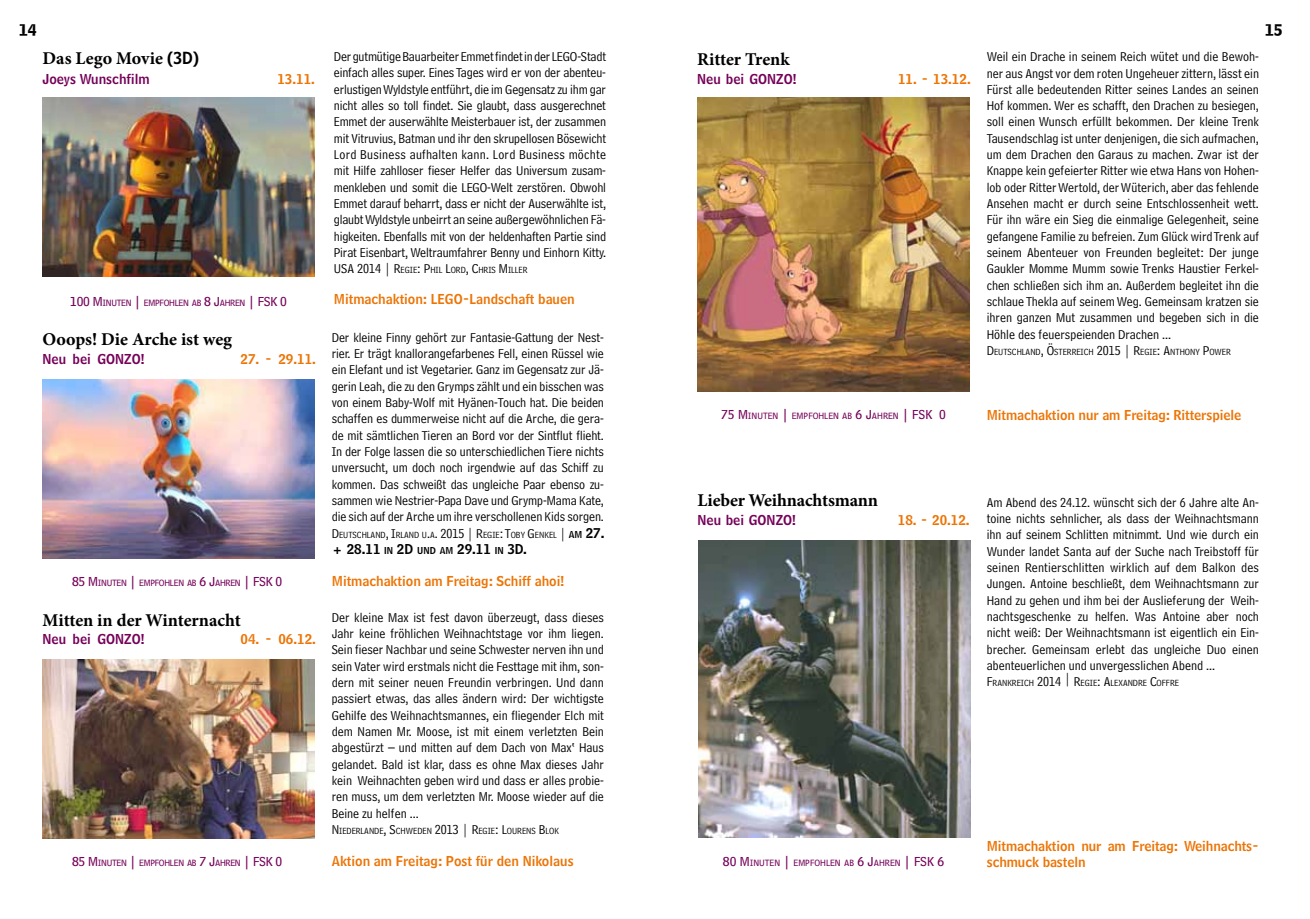
<style>
.page{position:relative;width:1310px;height:919px;background:#fff}
.page>*{position:absolute;margin:0;border:0;box-sizing:border-box;transform-origin:0 0}
.t1{font:700 18px "Minion Pro";letter-spacing:-.005em;color:#000}
.t2{font:13.5px/16.4px "Bell Centennial Address";color:#000;text-align:justify}
.t3{font:13.5px/16.4px "Bell Centennial Name And Number";color:#ec7405}
.t4{font:13.5px "Bell Centennial Name And Number";color:#750059}
.t5{font:13.5px "Bell Centennial Name And Number";color:#000}
.t6{font:13.5px "Bell Centennial Bold Listing";color:#000}
.t7{font:9.45px "Bell Centennial Address";color:#000}
.t8{font:9.45px "Bell Centennial Sub Caption";letter-spacing:-.03em;color:#750059}
.t9{font:9.45px "Bell Centennial Sub Caption";color:#750059}
.s1{font-family:"Bell Centennial Name And Number";font-weight:400;font-size:16.5px}
.s2{font-size:13.5px}
.s3{font-family:"Bell Centennial Name And Number"}
.s4{font-family:"Bell Centennial Name And Number";font-size:13.5px}
.s5{font-size:9.45px}
</style>
<div class="page">
<img style="left:43px;top:98px;width:272px;height:179px">
<img style="left:43px;top:659px;width:272px;height:179px">
<img style="left:43px;top:380px;width:272px;height:178px">
<img style="left:697px;top:98px;width:272px;height:293px">
<img style="left:698px;top:540px;width:272px;height:297px">
<p class="t6" style="left:19px;top:21px;width:20px">14</p>
<h1 class="t1" style="left:43px;top:46px;width:158px">Das Lego Movie <span class="s1">(3D)</span></h1>
<p class="t4" style="left:43px;top:70px;width:109px">Joeys Wunschfilm</p>
<p class="t3" style="left:277px;top:70px;width:39px">13.11.</p>
<p class="t8" style="left:70px;top:297px;width:218px"><span class="s2">100 M</span>INUTEN <span class="s2">|</span> EMPFOHLEN AB <span class="s2">8 J</span>AHREN <span class="s2">| FSK 0</span></p>
<h1 class="t1" style="left:43px;top:326px;width:191px">Ooops! Die Arche ist weg</h1>
<p class="t4" style="left:43px;top:350px;width:103px">Neu bei GONZO!</p>
<p class="t3" style="left:241px;top:350px;width:77px">27. - 29.11.</p>
<p class="t8" style="left:72px;top:576px;width:212px"><span class="s2">85 M</span>INUTEN <span class="s2">|</span> EMPFOHLEN AB <span class="s2">6 J</span>AHREN <span class="s2">| FSK 0</span></p>
<h1 class="t1" style="left:43px;top:607px;width:200px">Mitten in der Winternacht</h1>
<p class="t4" style="left:43px;top:630px;width:103px">Neu bei GONZO!</p>
<p class="t3" style="left:241px;top:630px;width:77px">04. - 06.12.</p>
<p class="t8" style="left:72px;top:856px;width:212px"><span class="s2">85 M</span>INUTEN <span class="s2">|</span> EMPFOHLEN AB <span class="s2">7 J</span>AHREN <span class="s2">| FSK 0</span></p>
<p class="t2" style="left:334px;top:48px;width:274px">Der gutmütige Bauarbeiter Emmet findet in der LEGO-Stadt einfach alles super. Eines Tages wird er von der abenteu&shy;erlustigen Wyldstyle entführt, die im Gegensatz zu ihm gar nicht alles so toll findet. Sie glaubt, dass ausgerechnet Emmet der auserwählte Meisterbauer ist, der zusammen mit Vitruvius, Batman und ihr den skrupellosen Bösewicht Lord Business aufhalten kann. Lord Business möchte mit Hilfe zahlloser fieser Helfer das Universum zusam&shy;menkleben und somit die LEGO-Welt zerstören. Obwohl Emmet darauf beharrt, dass er nicht der Auserwählte ist, glaubt Wyldstyle unbeirrt an seine außergewöhnlichen Fä&shy;higkeiten. Ebenfalls mit von der heldenhaften Partie sind Pirat Eisenbart, Weltraumfahrer Benny und Einhorn Kitty.</p>
<p class="t7" style="left:334px;top:264px;width:195px"><span class="s2">USA 2014 | R</span>EGIE<span class="s2">: P</span>HIL <span class="s2">L</span>ORD<span class="s2">, C</span>HRIS <span class="s2">M</span>ILLER</p>
<p class="t3" style="left:334px;top:291px;width:242px">Mitmachaktion: LEGO-Landschaft bauen</p>
<p class="t2" style="left:332px;top:329px;width:274px">Der kleine Finny gehört zur Fantasie-Gattung der Nest&shy;rier. Er trägt knallorangefarbenes Fell, einen Rüssel wie ein Elefant und ist Vegetarier. Ganz im Gegensatz zur Jä&shy;gerin Leah, die zu den Grymps zählt und ein bisschen was von einem Baby-Wolf mit Hyänen-Touch hat. Die beiden schaffen es dummerweise nicht auf die Arche, die gera&shy;de mit sämtlichen Tieren an Bord vor der Sintflut flieht.<br>In der Folge lassen die so unterschiedlichen Tiere nichts unversucht, um doch noch irgendwie auf das Schiff zu kommen. Das schweißt das ungleiche Paar ebenso zu&shy;sammen wie Nestrier-Papa Dave und Grymp-Mama Kate, die sich auf der Arche um ihre verschollenen Kids sorgen.</p>
<p class="t7" style="left:332px;top:529px;width:274px"><span class="s2">D</span>EUTSCHLAND<span class="s2">, I</span>RLAND U<span class="s2">.</span>A<span class="s2">. 2015 | R</span>EGIE<span class="s2">: T</span>OBY <span class="s2">G</span> ENKEL <span class="s2">|</span> <span class="s3">AM</span> <span class="s4">27.</span></p>
<p class="t5" style="left:332px;top:540px;width:197px">+ 28.11 <span class="s5">IN</span> 2D <span class="s5">UND AM</span> 29.11 <span class="s5">IN</span> 3D.</p>
<p class="t3" style="left:332px;top:573px;width:234px">Mitmachaktion am Freitag: Schiff ahoi!</p>
<p class="t2" style="left:332px;top:609px;width:274px">Der kleine Max ist fest davon überzeugt, dass dieses Jahr keine fröhlichen Weihnachtstage vor ihm liegen.<br>Sein fieser Nachbar und seine Schwester nerven ihn und sein Vater wird erstmals nicht die Festtage mit ihm, son&shy;dern mit seiner neuen Freundin verbringen. Und dann passiert etwas, das alles ändern wird: Der wichtigste Gehilfe des Weihnachtsmannes, ein fliegender Elch mit dem Namen Mr. Moose, ist mit einem verletzten Bein abgestürzt – und mitten auf dem Dach von Max‘ Haus gelandet. Bald ist klar, dass es ohne Max dieses Jahr kein Weihnachten geben wird und dass er alles probie&shy;ren muss, um dem verletzten Mr. Moose wieder auf die Beine zu helfen ...</p>
<p class="t7" style="left:332px;top:825px;width:229px"><span class="s2">N</span> IEDERLANDE<span class="s2">, S</span>CHWEDEN <span class="s2">2013 | R</span>EGIE<span class="s2">: L</span>OURENS <span class="s2">B</span> LOK</p>
<p class="t3" style="left:332px;top:853px;width:243px">Aktion am Freitag: Post für den Nikolaus</p>
<h1 class="t1" style="left:697px;top:46px;width:94px">Ritter Trenk</h1>
<p class="t4" style="left:697px;top:70px;width:101px">Neu bei GONZO!</p>
<p class="t3" style="left:898px;top:71px;width:74px">11. - 13.12.</p>
<p class="t6" style="left:1264px;top:21px;width:20px">15</p>
<p class="t2" style="left:986px;top:49px;width:274px">Weil ein Drache in seinem Reich wütet und die Bewoh&shy;ner aus Angst vor dem roten Ungeheuer zittern, lässt ein Fürst alle bedeutenden Ritter seines Landes an seinen Hof kommen. Wer es schafft, den Drachen zu besiegen, soll einen Wunsch erfüllt bekommen. Der kleine Trenk Tausendschlag ist unter denjenigen, die sich aufmachen, um dem Drachen den Garaus zu machen. Zwar ist der Knappe kein gefeierter Ritter wie etwa Hans von Hohen&shy;lob oder Ritter Wertold, der Wüterich, aber das fehlende Ansehen macht er durch seine Entschlossenheit wett.<br>Für ihn wäre ein Sieg die einmalige Gelegenheit, seine gefangene Familie zu befreien. Zum Glück wird Trenk auf seinem Abenteuer von Freunden begleitet: Der junge Gaukler Momme Mumm sowie Trenks Haustier Ferkel&shy;chen schließen sich ihm an. Außerdem begleitet ihn die schlaue Thekla auf seinem Weg. Gemeinsam kratzen sie ihren ganzen Mut zusammen und begeben sich in die Höhle des feuerspeienden Drachen ...</p>
<p class="t7" style="left:986px;top:346px;width:246px"><span class="s2">D</span>EUTSCHLAND<span class="s2">, Ö</span>STERREICH <span class="s2">2015 | R</span>EGIE<span class="s2">: A</span>NTHONY <span class="s2">P</span>OWER</p>
<p class="t9" style="left:721px;top:410px;width:226px"><span class="s2">75 M</span>INUTEN <span class="s2">|</span> EMPFOHLEN AB <span class="s2">6 J</span>AHREN <span class="s2">| FSK 0</span></p>
<p class="t3" style="left:986px;top:407px;width:256px">Mitmachaktion nur am Freitag: Ritterspiele</p>
<h1 class="t1" style="left:697px;top:487px;width:182px">Lieber Weihnachtsmann</h1>
<p class="t4" style="left:697px;top:511px;width:100px">Neu bei GONZO!</p>
<p class="t3" style="left:898px;top:512px;width:73px">18. - 20.12.</p>
<p class="t2" style="left:986px;top:494px;width:274px">Am Abend des 24.12. wünscht sich der 6 Jahre alte An&shy;toine nichts sehnlicher, als dass der Weihnachtsmann ihn auf seinem Schlitten mitnimmt. Und wie durch ein Wunder landet Santa auf der Suche nach Treibstoff für seinen Rentierschlitten wirklich auf dem Balkon des Jungen. Antoine beschließt, dem Weihnachtsmann zur Hand zu gehen und ihm bei der Auslieferung der Weih&shy;nachtsgeschenke zu helfen. Was Antoine aber noch nicht weiß: Der Weihnachtsmann ist eigentlich ein Ein&shy;brecher. Gemeinsam erlebt das ungleiche Duo einen abenteuerlichen und unvergesslichen Abend ...</p>
<p class="t7" style="left:986px;top:677px;width:194px"><span class="s2">F</span>RANKREICH <span class="s2">2014 </span><sup>|</sup> <span class="s2">R</span>EGIE<span class="s2">: A</span>LEXANDRE <span class="s2">C</span>OFFRE</p>
<p class="t9" style="left:723px;top:857px;width:223px"><span class="s2">80 M</span>INUTEN <span class="s2">|</span> EMPFOHLEN AB <span class="s2">6 J</span>AHREN <span class="s2">| FSK 6</span></p>
<p class="t3" style="left:986px;top:837px;width:274px">Mitmachaktion nur am Freitag: Weihnachts&shy;schmuck basteln</p>
</div>
